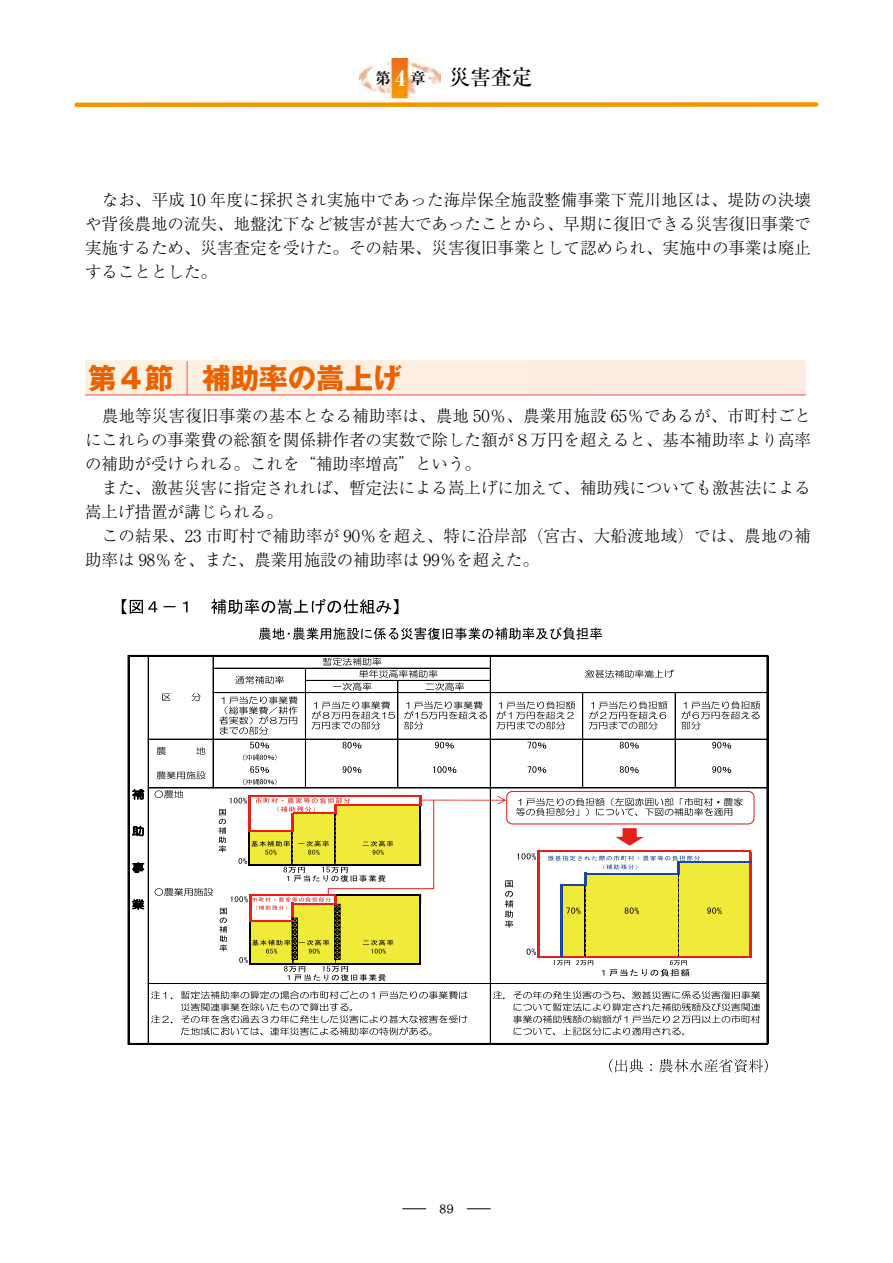
<style>
.page{position:relative;width:893px;height:1263px;background:#fff}
.page>*{position:absolute;margin:0;border:0;box-sizing:border-box;transform-origin:0 0}
.t1{font:700 28.5px "Gothic MB101 Pro";color:#eb6100}
.t2{font:500 21px "Ryumin Pro";color:#000}
.t3{font:300 16.5px/24px "Ryumin Pro";color:#000;text-align:justify}
.t4{font:13.5px "DF Mincho P Std W5";color:#000}
.s1{font-weight:700;font-size:15.45px}
.s2{font-weight:800;font-size:21.15px;color:#fff}
</style>
<div class="page">
<div style="left:77px;top:102px;width:739px;height:5px;background:#f39700"></div>
<img style="left:360px;top:59px;width:81px;height:39px">
<svg style="left:122px;top:599px;width:54px;height:15px"></svg>
<svg style="left:183px;top:601px;width:5px;height:11px"></svg>
<svg style="left:211px;top:599px;width:187px;height:15px"></svg>
<svg style="left:259px;top:627px;width:343px;height:13px"></svg>
<svg style="left:609px;top:1059px;width:159px;height:14px"></svg>
<svg style="left:250px;top:742px;width:111px;height:6px"></svg>
<svg style="left:435px;top:742px;width:111px;height:6px"></svg>
<svg style="left:620px;top:742px;width:111px;height:6px"></svg>
<svg style="left:243px;top:754px;width:34px;height:6px"></svg>
<svg style="left:585px;top:669px;width:89px;height:9px"></svg>
<svg style="left:496px;top:701px;width:79px;height:28px"></svg>
<svg style="left:589px;top:701px;width:78px;height:28px"></svg>
<svg style="left:681px;top:701px;width:79px;height:28px"></svg>
<svg style="left:323px;top:658px;width:141px;height:33px"></svg>
<svg style="left:132px;top:789px;width:13px;height:11px"></svg>
<svg style="left:132px;top:826px;width:12px;height:10px"></svg>
<svg style="left:132px;top:862px;width:12px;height:11px"></svg>
<svg style="left:132px;top:899px;width:12px;height:11px"></svg>
<svg style="left:493px;top:991px;width:267px;height:44px"></svg>
<svg style="left:235px;top:676px;width:49px;height:8px"></svg>
<svg style="left:219px;top:696px;width:79px;height:39px"></svg>
<svg style="left:162px;top:693px;width:39px;height:8px"></svg>
<svg style="left:151px;top:991px;width:317px;height:44px"></svg>
<svg style="left:157px;top:747px;width:9px;height:8px"></svg>
<svg style="left:196px;top:747px;width:9px;height:7px"></svg>
<svg style="left:312px;top:701px;width:83px;height:28px"></svg>
<svg style="left:404px;top:701px;width:83px;height:28px"></svg>
<hr style="left:128px;top:655px;width:1px;height:389px;background:#000">
<hr style="left:148px;top:656px;width:1px;height:387px;background:#000">
<hr style="left:213px;top:656px;width:1px;height:132px;background:#000">
<hr style="left:490px;top:656px;width:1px;height:387px;background:#000">
<hr style="left:767px;top:656px;width:1px;height:388px;background:#000">
<hr style="left:305px;top:668px;width:1px;height:120px;background:#000">
<hr style="left:398px;top:680px;width:1px;height:108px;background:#000">
<hr style="left:582px;top:693px;width:1px;height:95px;background:#000">
<hr style="left:583px;top:693px;width:1px;height:95px;background:#000">
<hr style="left:675px;top:693px;width:1px;height:95px;background:#000">
<hr style="left:129px;top:655px;width:639px;height:1px;background:#000">
<hr style="left:213px;top:668px;width:277px;height:1px;background:#000">
<hr style="left:305px;top:680px;width:185px;height:1px;background:#000">
<hr style="left:213px;top:692px;width:554px;height:1px;background:#000">
<hr style="left:148px;top:739px;width:619px;height:1px;background:#000">
<hr style="left:148px;top:788px;width:619px;height:1px;background:#000">
<hr style="left:148px;top:983px;width:619px;height:1px;background:#000">
<hr style="left:129px;top:1043px;width:639px;height:1px;background:#000">
<div style="left:678px;top:862px;width:73px;height:12px;background:#f0ea39"></div>
<div style="left:585px;top:873px;width:166px;height:12px;background:#f0ea39"></div>
<div style="left:561px;top:885px;width:190px;height:72px;background:#f0ea39"></div>
<svg style="left:749px;top:852px;width:2px;height:9px"></svg>
<hr style="left:749px;top:863px;width:2px;height:95px;background:#e71f18">
<svg style="left:155px;top:766px;width:588px;height:215px"></svg>
<hr style="left:561px;top:884px;width:2px;height:74px;background:#1b489d">
<hr style="left:539px;top:850px;width:212px;height:2px;background:#e71f18">
<hr style="left:680px;top:861px;width:71px;height:2px;background:#1b489d">
<hr style="left:586px;top:873px;width:94px;height:2px;background:#1b489d">
<hr style="left:563px;top:884px;width:23px;height:2px;background:#1b489d">
<hr style="left:563px;top:956px;width:188px;height:2px;background:#e71f18">
<div style="left:86px;top:361px;width:719px;height:34px;background:#fceee1"></div>
<hr style="left:187px;top:361px;width:1px;height:34px;background:#ea5450">
<hr style="left:85px;top:395px;width:721px;height:1px;background:#ea5450">
<svg style="left:467px;top:1208px;width:24px;height:1px"></svg>
<svg style="left:402px;top:1208px;width:24px;height:1px"></svg>
<p class="t2" style="left:375px;top:61px;width:159px"><span class="s1">第</span> <span class="s2">4</span> <span class="s1">章</span> 災害査定</p>
<p class="t3" style="left:85px;top:186px;width:728px">　なお、平成 10 年度に採択され実施中であった海岸保全施設整備事業下荒川地区は、堤防の決壊や背後農地の流失、地盤沈下など被害が甚大であったことから、早期に復旧できる災害復旧事業で実施するため、災害査定を受けた。その結果、災害復旧事業として認められ、実施中の事業は廃止することとした。</p>
<h1 class="t1" style="left:88px;top:355px;width:315px">第４節　補助率の嵩上げ</h1>
<p class="t3" style="left:85px;top:402px;width:727px;text-align:left">　農地等災害復旧事業の基本となる補助率は、農地 50％、農業用施設 65％であるが、市町村ごとにこれらの事業費の総額を関係耕作者の実数で除した額が８万円を超えると、基本補助率より高率の補助が受けられる。これを“補助率増高”という。<br>　また、激甚災害に指定されれば、暫定法による嵩上げに加えて、補助残についても激甚法による嵩上げ措置が講じられる。<br>　この結果、23 市町村で補助率が 90％を超え、特に沿岸部（宮古、大船渡地域）では、農地の補助率は 98％を、また、農業用施設の補助率は 99％を超えた。</p>
<p class="t4" style="left:439px;top:1200px;width:16px">89</p>
</div>
